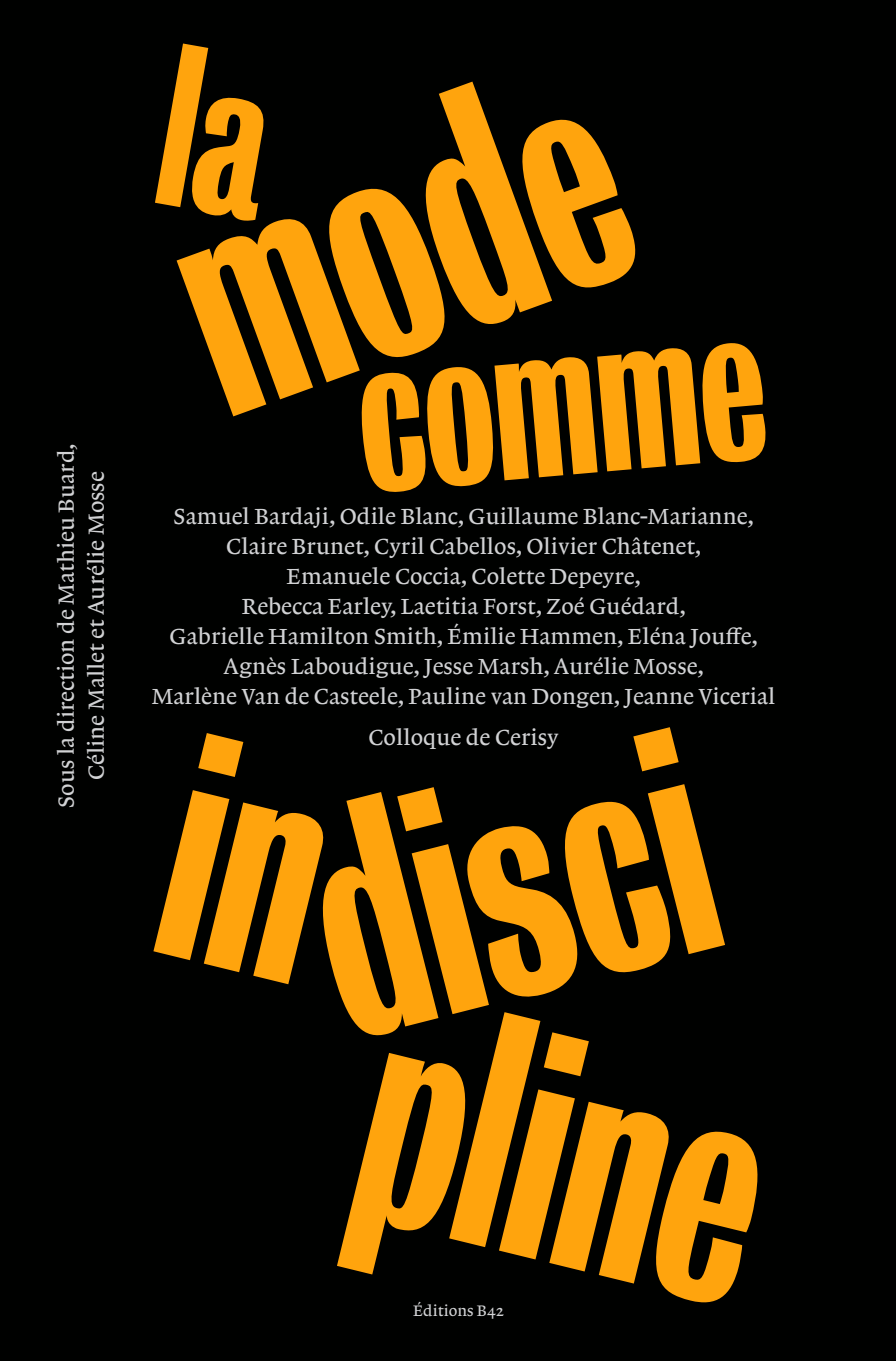
<style>
.page{position:relative;width:896px;height:1361px;background:#000100}
.page>*{position:absolute;margin:0;border:0;box-sizing:border-box;transform-origin:0 0}
.Texte_Courant{font:500 303.2px "Bureau Grot Compressed";color:#ffa40d}
.Texte_Courant-2{font:500 210.4px "Bureau Grot Compressed";color:#ffa40d}
.Texte_courant{font:23px/30px "Lexicon No 1 Roman A";letter-spacing:.005em;color:#d1d2d4;text-align:center}
.t1{font:16px "Lexicon No 1 Roman A";color:#d1d2d4}
</style>
<div class="page">
<p class="Texte_courant" style="left:51px;top:808px;width:366px;rotate:-90deg">Sous la direction de Mathieu Buard,<br>Céline Mallet et Aurélie Mosse</p>
<p class="Texte_Courant" style="left:128px;top:152px;width:454px;rotate:-20deg">mode</p>
<p class="Texte_Courant-2" style="left:346px;top:296px;width:412px;rotate:-5deg">comme</p>
<p class="Texte_courant" style="left:174px;top:501px;width:582px">Samuel Bardaji, Odile Blanc, Guillaume Blanc-Marianne,</p>
<p class="Texte_courant" style="left:226px;top:531px;width:476px">Claire Brunet, Cyril Cabellos, Olivier Châtenet,</p>
<p class="Texte_courant" style="left:287px;top:561px;width:356px">Emanuele Coccia, Colette Depeyre,</p>
<p class="Texte_courant" style="left:152px;top:591px;width:625px">Rebecca Earley, Laetitia Forst, Zoé Guédard,<br>Gabrielle Hamilton Smith, Émilie Hammen, Eléna Jouffe, Agnès Laboudigue, Jesse Marsh, Aurélie Mosse,<br>Marlène Van de Casteele, Pauline van Dongen, Jeanne Vicerial</p>
<p class="Texte_courant" style="left:368px;top:723px;width:192px">Colloque de Cerisy</p>
<h1 class="Texte_Courant" style="left:275px;top:764px;width:404px;rotate:-14deg">disci</h1>
<h1 class="Texte_Courant" style="left:410px;top:934px;width:407px;rotate:14deg">pline</h1>
<p class="t1" style="left:413px;top:1301px;width:92px">Éditions B42</p>
</div>
